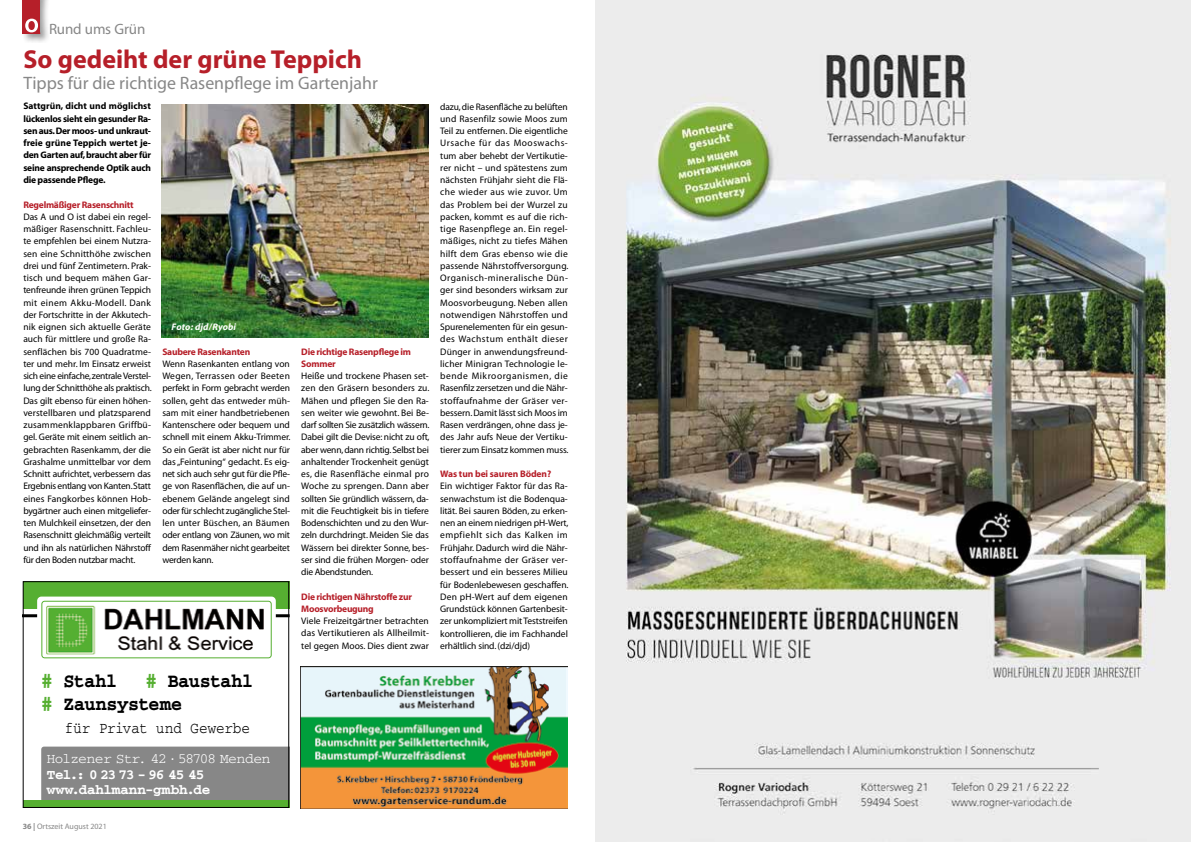
<style>
.page{position:relative;width:1191px;height:842px;background:#fff}
.page>*{position:absolute;margin:0;border:0;box-sizing:border-box;transform-origin:0 0}
.t1{font:700 26px "Myriad";color:#b61f29}
.t2{font:700 20.1px/22.9px "Courier";letter-spacing:-.015em;color:#000;scale:.91 1}
.t3{font:18px "Myriad";color:#878787}
.t4{font:16.1px "Courier";letter-spacing:.01em;color:#000;scale:.86 1}
.t5{font:15px "Myriad";letter-spacing:-.01em;color:#878787}
.t6{font:700 14.3px/15.3px "Courier";letter-spacing:-.02em;color:#fff}
.t7{font:9.5px/12.3px "Myriad";letter-spacing:-.01em;color:#000;text-align:justify}
.t8{font:700 9.5px/12.3px "Myriad";letter-spacing:-.025em;color:#000;text-align:justify}
.t9{font:700 9.5px/12.3px "Myriad";letter-spacing:-.025em;color:#b61f29}
.t10{font:italic 700 9.5px "Myriad";letter-spacing:.005em;color:#fff}
.t11{font:8px "Myriad";color:#878787}
.s1{color:#56af31}
.s2{font-weight:400}
.s3{font-family:"Myriad";font-weight:400}
.s4{font-weight:700}
</style>
<div class="page">
<div style="left:21px;top:0;width:29px;height:44px;background:#000;opacity:.41"></div>
<div style="left:23px;top:0;width:17px;height:34px;background:#b61f29"></div>
<svg style="left:25px;top:19px;width:13px;height:13px"></svg>
<img style="left:595px;top:0;width:596px;height:842px">
<img style="left:162px;top:105px;width:266px;height:232px">
<img style="left:301px;top:666px;width:266px;height:142px">
<hr style="left:23px;top:614px;width:266px;height:3px;background:#000">
<div style="left:23px;top:581px;width:266px;height:28px;background:#56af31"></div>
<div style="left:37px;top:597px;width:239px;height:57px;background:linear-gradient(to right,#fff,#fff);border-radius:4px"></div>
<img style="left:43px;top:603px;width:226px;height:52px">
<div style="left:41px;top:601px;width:231px;height:57px;border:1px solid #56af31;border-radius:3px"></div>
<div style="left:41px;top:747px;width:246px;height:54px;background:#878787"></div>
<div style="left:23px;top:801px;width:266px;height:7px;background:#56af31"></div>
<div style="left:23px;top:581px;width:266px;height:227px;border:1px solid #000"></div>
<h3 class="t5" style="left:49px;top:21px;width:98px">Rund ums Grün</h3>
<h1 class="t1" style="left:23px;top:46px;width:340px">So gedeiht der grüne Teppich</h1>
<h3 class="t3" style="left:23px;top:74px;width:356px">Tipps für die richtige Rasenpflege im Gartenjahr</h3>
<p class="t8" style="left:23px;top:100px;width:129px">Sattgrün, dicht und möglichst lückenlos sieht ein gesunder Ra&shy;sen aus. Der moos- und unkraut&shy;freie grüne Teppich wertet je&shy;den Garten auf, braucht aber für seine ansprechende Optik auch die passende Pflege.</p>
<p class="t9" style="left:23px;top:198px;width:112px">Regelmäßiger Rasenschnitt</p>
<p class="t7" style="left:23px;top:211px;width:130px">Das A und O ist dabei ein regel&shy;mäßiger Rasenschnitt. Fachleu&shy;te empfehlen bei einem Nutzra&shy;sen eine Schnitthöhe zwischen drei und fünf Zentimetern. Prak&shy;tisch und bequem mähen Gar&shy;tenfreunde ihren grünen Teppich mit einem Akku-Modell. Dank der Fortschritte in der Akkutech&shy;nik eignen sich aktuelle Geräte auch für mittlere und große Ra&shy;senflächen bis 700 Quadratme&shy;ter und mehr. Im Einsatz erweist sich eine einfache, zentrale Verstel&shy;lung der Schnitthöhe als praktisch.<br>Das gilt ebenso für einen höhen&shy;verstellbaren und platzsparend zusammenklappbaren Griffbü&shy;gel. Geräte mit einem seitlich an&shy;gebrachten Rasenkamm, der die Grashalme unmittelbar vor dem Schnitt aufrichtet, verbessern das Ergebnis entlang von Kanten. Statt eines Fangkorbes können Hob&shy;bygärtner auch einen mitgeliefer&shy;ten Mulchkeil einsetzen, der den Rasenschnitt gleichmäßig verteilt und ihn als natürlichen Nährstoff für den Boden nutzbar macht.</p>
<p class="t10" style="left:171px;top:322px;width:66px">Foto: djd/Ryobi</p>
<p class="t9" style="left:162px;top:346px;width:89px">Saubere Rasenkanten</p>
<p class="t7" style="left:162px;top:358px;width:130px">Wenn Rasenkanten entlang von Wegen, Terrassen oder Beeten perfekt in Form gebracht werden sollen, geht das entweder müh&shy;sam mit einer handbetriebenen Kantenschere oder bequem und schnell mit einem Akku-Trimmer.<br>So ein Gerät ist aber nicht nur für das „Feintuning“ gedacht. Es eig&shy;net sich auch sehr gut für die Pfle&shy;ge von Rasenflächen, die auf un&shy;ebenem Gelände angelegt sind oder für schlecht zugängliche Stel&shy;len unter Büschen, an Bäumen oder entlang von Zäunen, wo mit dem Rasenmäher nicht gearbeitet werden kann.</p>
<h2 class="t2" style="left:42px;top:670px;width:156px"><span class="s1">#</span> Stahl<br><span class="s1">#</span> Zaunsysteme</h2>
<h3 class="t4" style="left:65px;top:720px;width:216px">für Privat und Gewerbe</h3>
<h2 class="t2" style="left:146px;top:670px;width:120px"><span class="s1">#</span> Baustahl</h2>
<h3 class="t6" style="left:47px;top:752px;width:225px"><span class="s2">Holzener Str. 42</span> <span class="s3">·</span> <span class="s2">58708 Menden<br></span>Tel.: 0 23 73 - 96 45 45 www.dahlmann-gmbh.de</h3>
<p class="t11" style="left:23px;top:823px;width:86px"><span class="s4">36 |</span> Ortszeit August 2021</p>
<p class="t9" style="left:301px;top:346px;width:111px">Die richtige Rasenpflege im<br>Sommer</p>
<p class="t7" style="left:301px;top:370px;width:130px">Heiße und trockene Phasen set&shy;zen den Gräsern besonders zu.<br>Mähen und pflegen Sie den Ra&shy;sen weiter wie gewohnt. Bei Be&shy;darf sollten Sie zusätzlich wässern.<br>Dabei gilt die Devise: nicht zu oft, aber wenn, dann richtig. Selbst bei anhaltender Trockenheit genügt es, die Rasenfläche einmal pro Woche zu sprengen. Dann aber sollten Sie gründlich wässern, da&shy;mit die Feuchtigkeit bis in tiefere Bodenschichten und zu den Wur&shy;zeln durchdringt. Meiden Sie das Wässern bei direkter Sonne, bes&shy;ser sind die frühen Morgen- oder die Abendstunden.</p>
<p class="t9" style="left:301px;top:591px;width:112px">Die richtigen Nährstoffe zur<br>Moosvorbeugung</p>
<p class="t7" style="left:301px;top:615px;width:129px">Viele Freizeitgärtner betrachten das Vertikutieren als Allheilmit&shy;tel gegen Moos. Dies dient zwar</p>
<p class="t7" style="left:440px;top:101px;width:130px">dazu, die Rasenfläche zu belüften und Rasenfilz sowie Moos zum Teil zu entfernen. Die eigentliche Ursache für das Mooswachs&shy;tum aber behebt der Vertikutie&shy;rer nicht – und spätestens zum nächsten Frühjahr sieht die Flä&shy;che wieder aus wie zuvor. Um das Problem bei der Wurzel zu packen, kommt es auf die rich&shy;tige Rasenpflege an. Ein regel&shy;mäßiges, nicht zu tiefes Mähen hilft dem Gras ebenso wie die passende Nährstoffversorgung.<br>Organisch-mineralische Dün&shy;ger sind besonders wirksam zur Moosvorbeugung. Neben allen notwendigen Nährstoffen und Spurenelementen für ein gesun&shy;des Wachstum enthält dieser Dünger in anwendungsfreund&shy;licher Minigran Technologie le&shy;bende Mikroorganismen, die Rasenfilz zersetzen und die Nähr&shy;stoffaufnahme der Gräser ver&shy;bessern. Damit lässt sich Moos im Rasen verdrängen, ohne dass je&shy;des Jahr aufs Neue der Vertiku&shy;tierer zum Einsatz kommen muss.</p>
<p class="t9" style="left:440px;top:468px;width:112px">Was tun bei sauren Böden?</p>
<p class="t7" style="left:440px;top:480px;width:130px">Ein wichtiger Faktor für das Ra&shy;senwachstum ist die Bodenqua&shy;lität. Bei sauren Böden, zu erken&shy;nen an einem niedrigen pH-Wert, empfiehlt sich das Kalken im Frühjahr. Dadurch wird die Nähr&shy;stoffaufnahme der Gräser ver&shy;bessert und ein besseres Milieu für Bodenlebewesen geschaffen.<br>Den pH-Wert auf dem eigenen Grundstück können Gartenbesit&shy;zer unkompliziert mit Teststreifen kontrollieren, die im Fachhandel erhältlich sind. (dzi/djd)</p>
</div>
